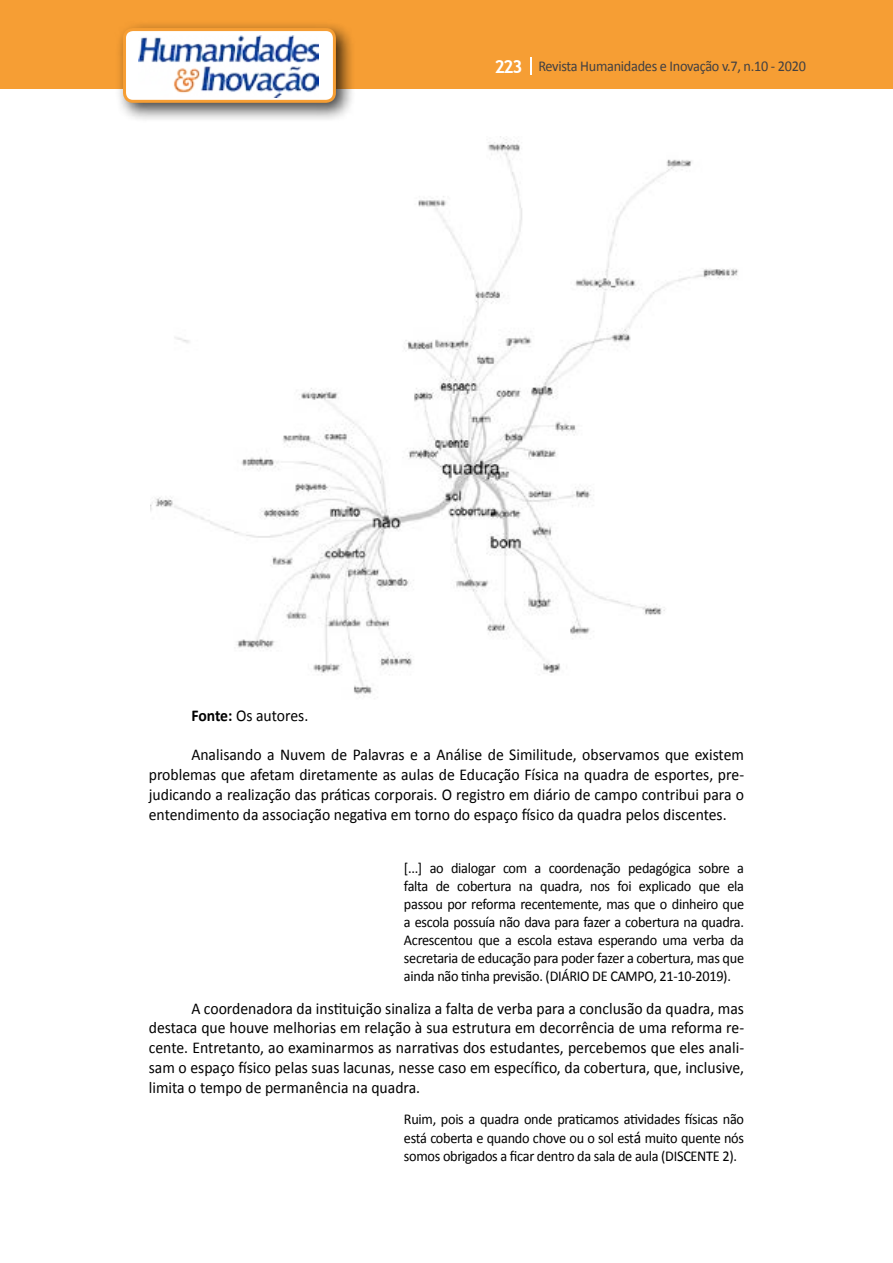
<style>
.page{position:relative;width:893px;height:1263px;background:#fff}
.page>*{position:absolute;margin:0;border:0;box-sizing:border-box;transform-origin:0 0}
.t1{font:16.5px/19.8px "Calibri";color:#000;text-align:justify;scale:.95 1}
.t2{font:15px/18px "Calibri";letter-spacing:-.02em;color:#000;text-align:justify;scale:.95 1}
.t3{font:15px "Calibri";letter-spacing:-.02em;color:#414042;scale:.95 1}
.s1{font-family:"Trebuchet MS";font-weight:700;font-size:18px;color:#fff}
.s2{font-weight:700}
.s3{font-size:16.5px}
</style>
<div class="page">
<div style="left:0;top:0;width:893px;height:88px;background:#f69e34"></div>
<svg style="left:530px;top:57px;width:2px;height:18px"></svg>
<div style="left:114px;top:20px;width:242px;height:103px;background:#000;opacity:.75"></div>
<div style="left:125px;top:30px;width:209px;height:71px;background:#fff;border-radius:9px"></div>
<img style="left:138px;top:35px;width:181px;height:62px">
<div style="left:123px;top:28px;width:213px;height:75px;border:3px solid #f69e34;border-radius:9px"></div>
<img style="left:151px;top:136px;width:587px;height:558px">
<p class="t3" style="left:495px;top:57px;width:329px"><span class="s1">223</span> Revista Humanidades e Inovação v.7, n.10 - 2020</p>
<p class="t1" style="left:191px;top:705px;width:125px"><span class="s2">Fonte:</span> Os autores.</p>
<p class="t1" style="left:149px;top:745px;width:628px;text-indent:43px">Analisando a Nuvem de Palavras e a Análise de Similitude, observamos que existem problemas que afetam diretamente as aulas de Educação Física na quadra de esportes, pre&shy;judicando a realização das práticas corporais. O registro em diário de campo contribui para o entendimento da associação negativa em torno do espaço físico da quadra pelos discentes.</p>
<p class="t2" style="left:404px;top:859px;width:360px">[...] ao dialogar com a coordenação pedagógica sobre a falta de cobertura na quadra, nos foi explicado que ela passou por reforma recentemente, mas que o dinheiro que a escola possuía não dava para fazer a cobertura na quadra.<br>Acrescentou que a escola estava esperando uma verba da secretaria de educação para poder fazer a cobertura, mas que ainda não tinha previsão. (DIÁRIO DE CAMPO, 21-10-2019).</p>
<p class="t1" style="left:149px;top:998px;width:628px;text-indent:43px">A coordenadora da instituição sinaliza a falta de verba para a conclusão da quadra, mas destaca que houve melhorias em relação à sua estrutura em decorrência de uma reforma re&shy;cente. Entretanto, ao examinarmos as narrativas dos estudantes, percebemos que eles anali&shy;sam o espaço físico pelas suas lacunas, nesse caso em específico, da cobertura, que, inclusive, limita o tempo de permanência na quadra.</p>
<p class="t2" style="left:404px;top:1109px;width:360px;line-height:19.8px">Ruim, pois a quadra onde praticamos atividades físicas não está coberta e quando chove ou o sol est<span class="s3">á</span> muito quente nós</p>
<p class="t2" style="left:404px;top:1147px;width:352px">somos obrigados a ficar dentro da sala de aula (DISCENTE 2).</p>
</div>
